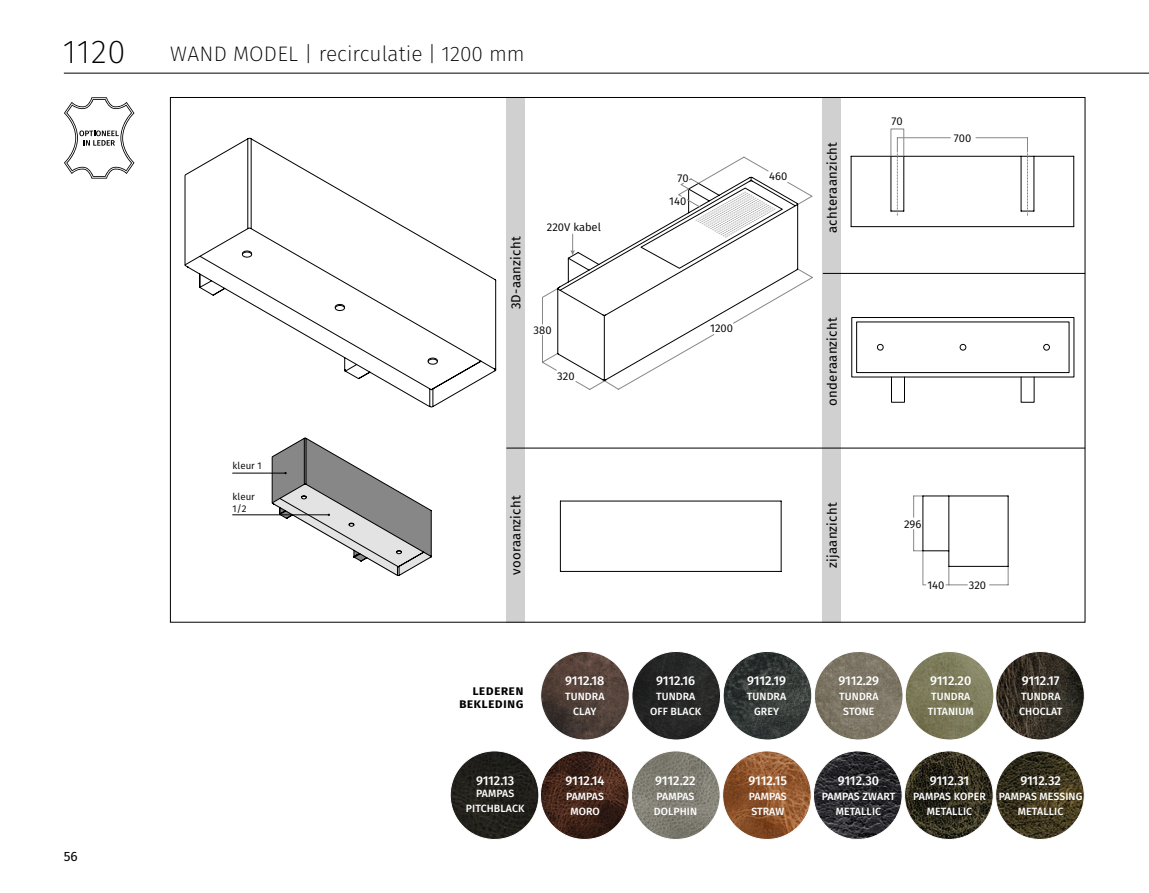
<style>
.page{position:relative;width:1149px;height:893px;background:#fff}
.page>*{position:absolute;margin:0;border:0;box-sizing:border-box;transform-origin:0 0}
.t1{font:200 33px "Fira Sans";color:#000}
.t2{font:200 21px "Fira Sans";color:#000}
.t3{font:600 13.5px "Fira Sans";letter-spacing:.02em;color:#000}
.t4{font:13.5px "Fira Sans";color:#000}
.t5{font:13.2px "Fira Sans";letter-spacing:.02em;color:#000}
._2_leercodes{font:500 12.75px "Fira Sans";letter-spacing:-.015em;color:#fff}
.t6{font:11.25px "Fira Sans";color:#000}
._2_leercodes-2{font:500 10.5px/15px "Fira Sans";letter-spacing:.01em;color:#fff;text-align:center}
.t7{font:9.75px/11.7px "Fira Sans";color:#000}
</style>
<div class="page">
<img style="left:814px;top:651px;width:88px;height:89px;border-radius:44px">
<img style="left:540px;top:651px;width:89px;height:89px;border-radius:44px">
<img style="left:723px;top:651px;width:88px;height:89px;border-radius:44px">
<img style="left:540px;top:751px;width:89px;height:88px;border-radius:44px">
<img style="left:722px;top:751px;width:89px;height:88px;border-radius:44px">
<img style="left:450px;top:751px;width:88px;height:88px;border-radius:44px">
<img style="left:995px;top:751px;width:88px;height:88px;border-radius:44px">
<img style="left:904px;top:751px;width:88px;height:88px;border-radius:44px">
<img style="left:813px;top:751px;width:88px;height:88px;border-radius:44px">
<img style="left:995px;top:651px;width:88px;height:89px;border-radius:44px">
<img style="left:905px;top:651px;width:88px;height:89px;border-radius:44px">
<img style="left:631px;top:751px;width:89px;height:88px;border-radius:44px">
<img style="left:631px;top:651px;width:89px;height:89px;border-radius:44px">
<hr style="left:64px;top:73px;width:1084px;height:1px;background:#000">
<div style="left:822px;top:272px;width:18px;height:179px;background:#d0d0d0"></div>
<div style="left:822px;top:98px;width:18px;height:179px;background:#d0d0d0"></div>
<div style="left:822px;top:448px;width:18px;height:174px;background:#d0d0d0"></div>
<div style="left:506px;top:98px;width:18px;height:350px;background:#d0d0d0"></div>
<div style="left:506px;top:448px;width:18px;height:174px;background:#d0d0d0"></div>
<svg style="left:184px;top:137px;width:312px;height:270px"></svg>
<div style="left:242px;top:252px;width:10px;height:5px;border:1px solid #000;border-radius:50%"></div>
<svg style="left:242px;top:250px;width:10px;height:5px"></svg>
<div style="left:335px;top:305px;width:9px;height:6px;background:#fff;border-radius:50%"></div>
<div style="left:335px;top:305px;width:9px;height:6px;border:1px solid #000;border-radius:50%"></div>
<svg style="left:334px;top:304px;width:11px;height:4px"></svg>
<div style="left:428px;top:359px;width:9px;height:5px;border:1px solid #000;border-radius:50%"></div>
<svg style="left:427px;top:357px;width:11px;height:5px"></svg>
<svg style="left:850px;top:128px;width:223px;height:100px"></svg>
<div style="left:890px;top:129px;width:13px;height:27px;border:1px solid #878787"></div>
<svg style="left:851px;top:317px;width:223px;height:86px"></svg>
<svg style="left:559px;top:500px;width:223px;height:72px"></svg>
<svg style="left:524px;top:177px;width:289px;height:224px"></svg>
<svg style="left:570px;top:234px;width:4px;height:21px"></svg>
<svg style="left:640px;top:178px;width:143px;height:91px"></svg>
<svg style="left:913px;top:495px;width:96px;height:91px"></svg>
<hr style="left:822px;top:273px;width:262px;height:1px;background:#000">
<hr style="left:506px;top:448px;width:578px;height:1px;background:#000">
<svg style="left:64px;top:97px;width:70px;height:82px"></svg>
<svg style="left:232px;top:437px;width:199px;height:139px"></svg>
<p class="t1" style="left:63px;top:28px;width:64px">1120</p>
<p class="t2" style="left:170px;top:39px;width:356px">WAND MODEL | recirculatie | 1200 mm</p>
<p class="t7" style="left:230px;top:53px;width:24px">kleur</p>
<p class="t4" style="left:64px;top:846px;width:15px">56</p>
<p class="t7" style="left:232px;top:459px;width:31px">kleur 1</p>
<p class="t7" style="left:232px;top:491px;width:24px">kleur<br>1/2</p>
<p class="t5" style="left:505px;top:309px;width:74px;rotate:-90deg">3D-aanzicht</p>
<p class="t6" style="left:677px;top:170px;width:13px">70</p>
<p class="t6" style="left:546px;top:218px;width:56px">220V kabel</p>
<p class="t6" style="left:669px;top:192px;width:19px">140</p>
<p class="t6" style="left:533px;top:321px;width:19px">380</p>
<p class="t6" style="left:710px;top:320px;width:24px">1200</p>
<p class="t6" style="left:557px;top:367px;width:19px">320</p>
<p class="t6" style="left:769px;top:168px;width:20px">460</p>
<p class="t5" style="left:505px;top:575px;width:81px;rotate:-90deg">vooraanzicht</p>
<p class="t3" style="left:472px;top:681px;width:53px">lederen</p>
<p class="t3" style="left:459px;top:693px;width:66px">bekleding</p>
<p class="_2_leercodes" style="left:476px;top:770px;width:40px">9112.13</p>
<p class="_2_leercodes-2" style="left:476px;top:785px;width:40px">PAMPAS</p>
<p class="_2_leercodes-2" style="left:466px;top:800px;width:60px">PITCHBLACK</p>
<p class="_2_leercodes" style="left:565px;top:670px;width:41px">9112.18</p>
<p class="_2_leercodes-2" style="left:565px;top:688px;width:41px">TUNDRA</p>
<p class="_2_leercodes-2" style="left:573px;top:703px;width:25px">CLAY</p>
<p class="_2_leercodes" style="left:565px;top:770px;width:40px">9112.14</p>
<p class="_2_leercodes-2" style="left:566px;top:788px;width:40px">PAMPAS</p>
<p class="_2_leercodes-2" style="left:570px;top:803px;width:31px">MORO</p>
<p class="_2_leercodes" style="left:656px;top:670px;width:40px">9112.16</p>
<p class="_2_leercodes-2" style="left:655px;top:688px;width:41px">TUNDRA</p>
<p class="_2_leercodes-2" style="left:650px;top:703px;width:53px">OFF BLACK</p>
<p class="_2_leercodes" style="left:655px;top:770px;width:42px">9112.22</p>
<p class="_2_leercodes-2" style="left:656px;top:788px;width:40px">PAMPAS</p>
<p class="_2_leercodes-2" style="left:653px;top:803px;width:45px">DOLPHIN</p>
<p class="_2_leercodes" style="left:747px;top:670px;width:40px">9112.19</p>
<p class="_2_leercodes-2" style="left:746px;top:688px;width:41px">TUNDRA</p>
<p class="_2_leercodes-2" style="left:753px;top:703px;width:26px">GREY</p>
<p class="_2_leercodes" style="left:748px;top:770px;width:40px">9112.15</p>
<p class="_2_leercodes-2" style="left:748px;top:788px;width:40px">PAMPAS</p>
<p class="_2_leercodes-2" style="left:751px;top:803px;width:34px">STRAW</p>
<p class="t5" style="left:822px;top:233px;width:92px;rotate:-90deg">achteraanzicht</p>
<p class="t5" style="left:822px;top:406px;width:90px;rotate:-90deg">onderaanzicht</p>
<p class="t6" style="left:891px;top:113px;width:13px">70</p>
<p class="t6" style="left:953px;top:130px;width:19px">700</p>
<p class="t5" style="left:822px;top:568px;width:67px;rotate:-90deg">zijaanzicht</p>
<p class="t6" style="left:830px;top:520px;width:19px">296</p>
<p class="t6" style="left:903px;top:516px;width:19px">296</p>
<p class="t6" style="left:927px;top:577px;width:19px">140</p>
<p class="t6" style="left:968px;top:577px;width:19px">320</p>
<p class="_2_leercodes" style="left:838px;top:670px;width:42px">9112.29</p>
<p class="_2_leercodes-2" style="left:838px;top:688px;width:41px">TUNDRA</p>
<p class="_2_leercodes-2" style="left:843px;top:703px;width:33px">STONE</p>
<p class="_2_leercodes" style="left:929px;top:670px;width:43px">9112.20</p>
<p class="_2_leercodes-2" style="left:930px;top:688px;width:41px">TUNDRA</p>
<p class="_2_leercodes-2" style="left:927px;top:703px;width:47px">TITANIUM</p>
<p class="_2_leercodes" style="left:1021px;top:670px;width:39px">9112.17</p>
<p class="_2_leercodes-2" style="left:1020px;top:688px;width:41px">TUNDRA</p>
<p class="_2_leercodes-2" style="left:1018px;top:703px;width:45px">CHOCLAT</p>
<p class="_2_leercodes" style="left:837px;top:770px;width:43px">9112.30</p>
<p class="_2_leercodes-2" style="left:821px;top:788px;width:75px">PAMPAS ZWART</p>
<p class="_2_leercodes-2" style="left:835px;top:803px;width:47px">METALLIC</p>
<p class="_2_leercodes" style="left:929px;top:770px;width:41px">9112.31</p>
<p class="_2_leercodes-2" style="left:912px;top:788px;width:74px">PAMPAS KOPER</p>
<p class="_2_leercodes-2" style="left:926px;top:803px;width:47px">METALLIC</p>
<p class="_2_leercodes" style="left:1020px;top:770px;width:42px">9112.32</p>
<p class="_2_leercodes-2" style="left:998px;top:788px;width:85px">PAMPAS MESSING<br>METALLIC</p>
</div>
